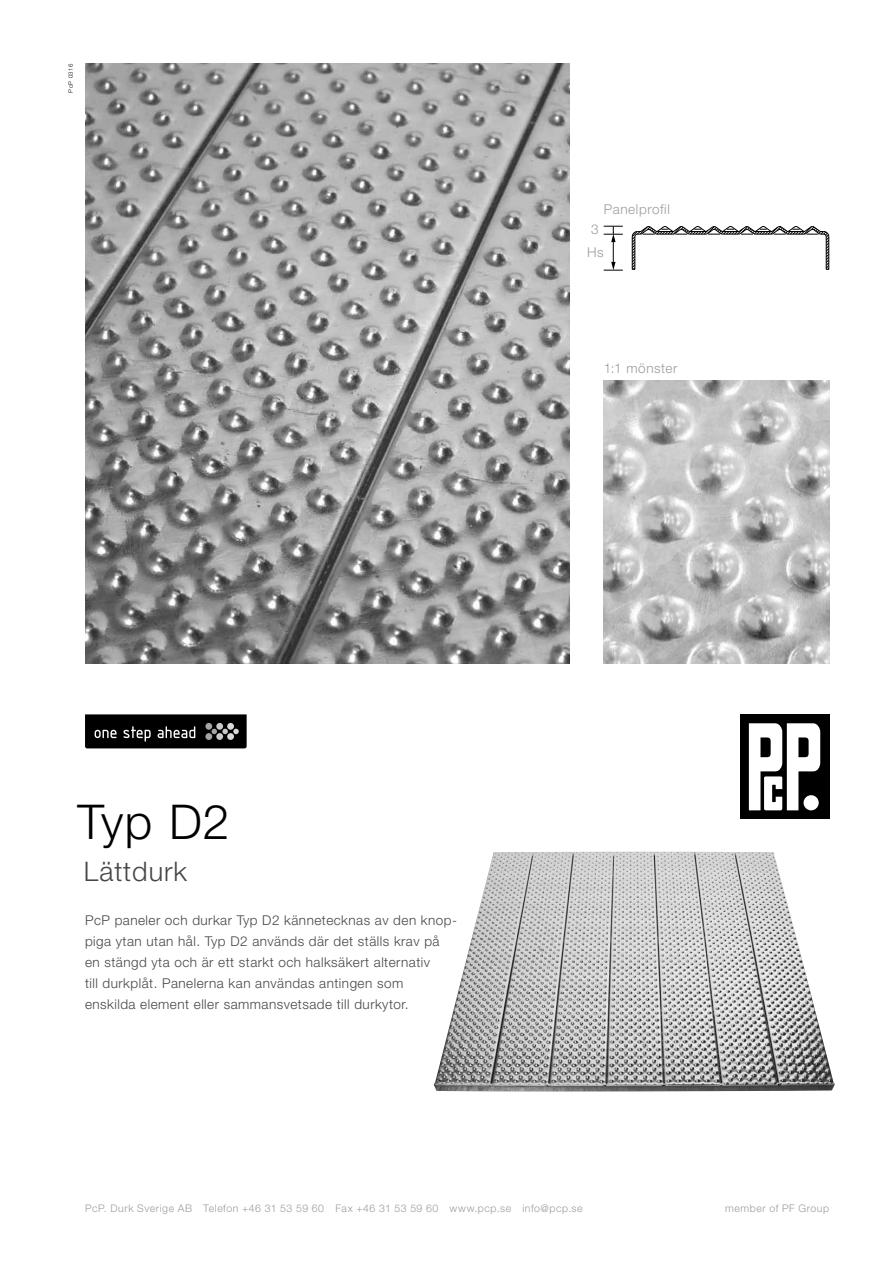
<style>
.page{position:relative;width:893px;height:1263px;background:#fff}
.page>*{position:absolute;margin:0;border:0;box-sizing:border-box;transform-origin:0 0}
.t1{font:300 48px "Helvetica Neue LT Pro";color:#000}
.t2{font:300 27px "Helvetica Neue LT Pro";letter-spacing:.035em;color:#464646}
.t3{font:300 13.5px/21px "Helvetica Neue LT Pro";letter-spacing:.035em;color:#464646}
.t4{font:300 13.5px "Helvetica Neue LT Pro";letter-spacing:.045em;color:#9c9c9c}
.t5{font:300 10.5px "Helvetica Neue LT Pro";letter-spacing:.055em;color:#9c9c9c}
.t6{font:300 6px "Helvetica Neue LT Pro";letter-spacing:.075em;color:#000}
</style>
<div class="page">
<svg style="left:85px;top:714px;width:162px;height:34px"></svg>
<div style="left:227px;top:733px;width:7px;height:7px;background:#dbdbdb;border-radius:50%"></div>
<div style="left:227px;top:723px;width:7px;height:7px;background:#dbdbdb;border-radius:50%"></div>
<div style="left:740px;top:714px;width:89px;height:105px;background:#000"></div>
<svg style="left:749px;top:723px;width:71px;height:87px"></svg>
<div style="left:803px;top:795px;width:16px;height:15px;background:#fff;border-radius:50%"></div>
<img style="left:85px;top:64px;width:485px;height:599px">
<img style="left:434px;top:852px;width:401px;height:239px">
<svg style="left:604px;top:226px;width:18px;height:45px"></svg>
<svg style="left:632px;top:226px;width:197px;height:44px"></svg>
<img style="left:604px;top:381px;width:225px;height:282px">
<p class="t6" style="left:67px;top:93px;width:30px;rotate:-90deg">PcP 0316</p>
<p class="t4" style="left:604px;top:201px;width:68px">Panelprofil</p>
<p class="t4" style="left:591px;top:221px;width:9px">3</p>
<p class="t4" style="left:587px;top:244px;width:18px">Hs</p>
<p class="t4" style="left:604px;top:360px;width:75px">1:1 mönster</p>
<h1 class="t1" style="left:78px;top:792px;width:153px">Typ D2</h1>
<h2 class="t2" style="left:84px;top:855px;width:105px">Lättdurk</h2>
<p class="t3" style="left:85px;top:909px;width:374px">PcP paneler och durkar Typ D2 kännetecknas av den knop&shy;piga ytan utan hål. Typ D2 används där det ställs krav på en stängd yta och är ett starkt och halksäkert alternativ<br>till durkplåt. Panelerna kan användas antingen som enskilda element eller sammansvetsade till durkytor.</p>
<p class="t5" style="left:85px;top:1202px;width:499px">PcP. Durk Sverige AB Telefon +46 31 53 59 60 Fax +46 31 53 59 60 www.pcp.se info@pcp.se</p>
<p class="t5" style="left:725px;top:1202px;width:106px">member of PF Group</p>
</div>
